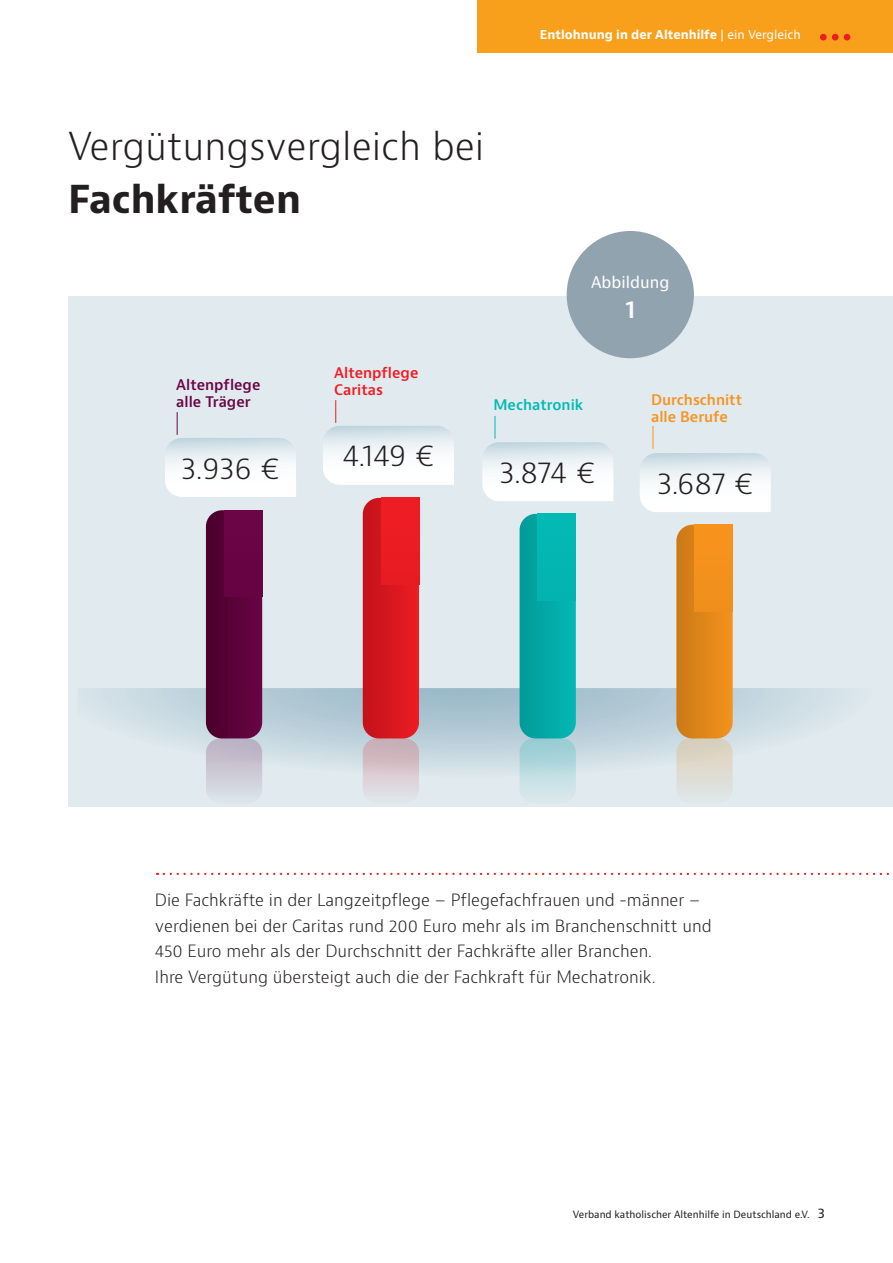
<style>
.page{position:relative;width:893px;height:1263px;background:#fff}
.page>*{position:absolute;margin:0;border:0;box-sizing:border-box;transform-origin:0 0}
.t1{font:300 37.5px "Bernino Sans";color:#231f20}
.t2{font:700 37.5px "Bernino Sans";color:#231f20}
.t3{font:300 29.55px "Bernino Sans";letter-spacing:-.01em;color:#231f20}
.t4{font:600 24px "Bernino Sans";color:#fff}
.t5{font:300 16.5px/25.5px "Bernino Sans";color:#231f20}
.t6{font:15.75px "Bernino Sans";color:#fff}
.t7{font:600 14.25px/17.1px "Bernino Sans";color:#f7931d}
.t8{font:600 14.25px/17.1px "Bernino Sans";color:#6b0545}
.t9{font:600 14.25px/17.1px "Bernino Sans";color:#ee1d23}
.t10{font:600 14.25px "Bernino Sans";color:#03b9b4}
.t11{font:700 12px "Bernino Sans";color:#fff}
.t12{font:9.75px "Bernino Sans";color:#231f20}
.s1{font-weight:400}
.s2{font-size:13.5px}
</style>
<div class="page">
<div style="left:477px;top:0;width:416px;height:53px;background:#f89f1c"></div>
<div style="left:820px;top:34px;width:7px;height:7px;background:#ee1d23;border-radius:50%"></div>
<div style="left:832px;top:34px;width:6px;height:7px;background:#ee1d23;border-radius:50%"></div>
<div style="left:844px;top:34px;width:6px;height:7px;background:#ee1d23;border-radius:50%"></div>
<div style="left:68px;top:296px;width:825px;height:511px;background:#e0eaef"></div>
<svg style="left:89px;top:688px;width:747px;height:89px"></svg>
<svg style="left:165px;top:412px;width:131px;height:85px"></svg>
<svg style="left:323px;top:400px;width:131px;height:85px"></svg>
<svg style="left:482px;top:416px;width:131px;height:85px"></svg>
<svg style="left:640px;top:426px;width:131px;height:86px"></svg>
<svg style="left:676px;top:525px;width:57px;height:270px;background:#e19b45"></svg>
<svg style="left:520px;top:514px;width:56px;height:281px;background:#29b5b3"></svg>
<svg style="left:363px;top:498px;width:56px;height:297px;background:#d83a41"></svg>
<svg style="left:206px;top:510px;width:56px;height:285px;background:#732b5a"></svg>
<div style="left:567px;top:231px;width:127px;height:127px;background:#92a3b0;border-radius:50%"></div>
<svg style="left:164px;top:873px;width:725px;height:2px"></svg>
<p class="t11" style="left:540px;top:27px;width:262px">Entlohnung in der Altenhilfe <span class="s1">| ein Vergleich</span></p>
<h1 class="t1" style="left:68px;top:122px;width:418px">Vergütungsvergleich bei</h1>
<h1 class="t2" style="left:68px;top:175px;width:234px">Fachkräften</h1>
<p class="t8" style="left:176px;top:377px;width:86px">Altenpflege alle Träger</p>
<h2 class="t3" style="left:181px;top:448px;width:100px">3.936 €</h2>
<p class="t9" style="left:334px;top:364px;width:86px">Altenpflege<br>Caritas</p>
<h2 class="t3" style="left:342px;top:436px;width:94px">4.149 €</h2>
<p class="t6" style="left:591px;top:272px;width:80px">Abbildung</p>
<h3 class="t4" style="left:625px;top:294px;width:11px">1</h3>
<p class="t10" style="left:493px;top:396px;width:92px">Mechatronik</p>
<p class="t7" style="left:651px;top:392px;width:93px">Durchschnitt alle Berufe</p>
<h2 class="t3" style="left:499px;top:452px;width:98px">3.874 €</h2>
<h2 class="t3" style="left:657px;top:463px;width:98px">3.687 €</h2>
<p class="t5" style="left:155px;top:888px;width:558px">Die Fachkräfte in der Langzeitpflege – Pflegefachfrauen und -männer – verdienen bei der Caritas rund 200 Euro mehr als im Branchenschnitt und 450 Euro mehr als der Durchschnitt der Fachkräfte aller Branchen.<br>Ihre Vergütung übersteigt auch die der Fachkraft für Mechatronik.</p>
<p class="t12" style="left:573px;top:1207px;width:253px">Verband katholischer Altenhilfe in Deutschland e.V. <span class="s2">3</span></p>
</div>
